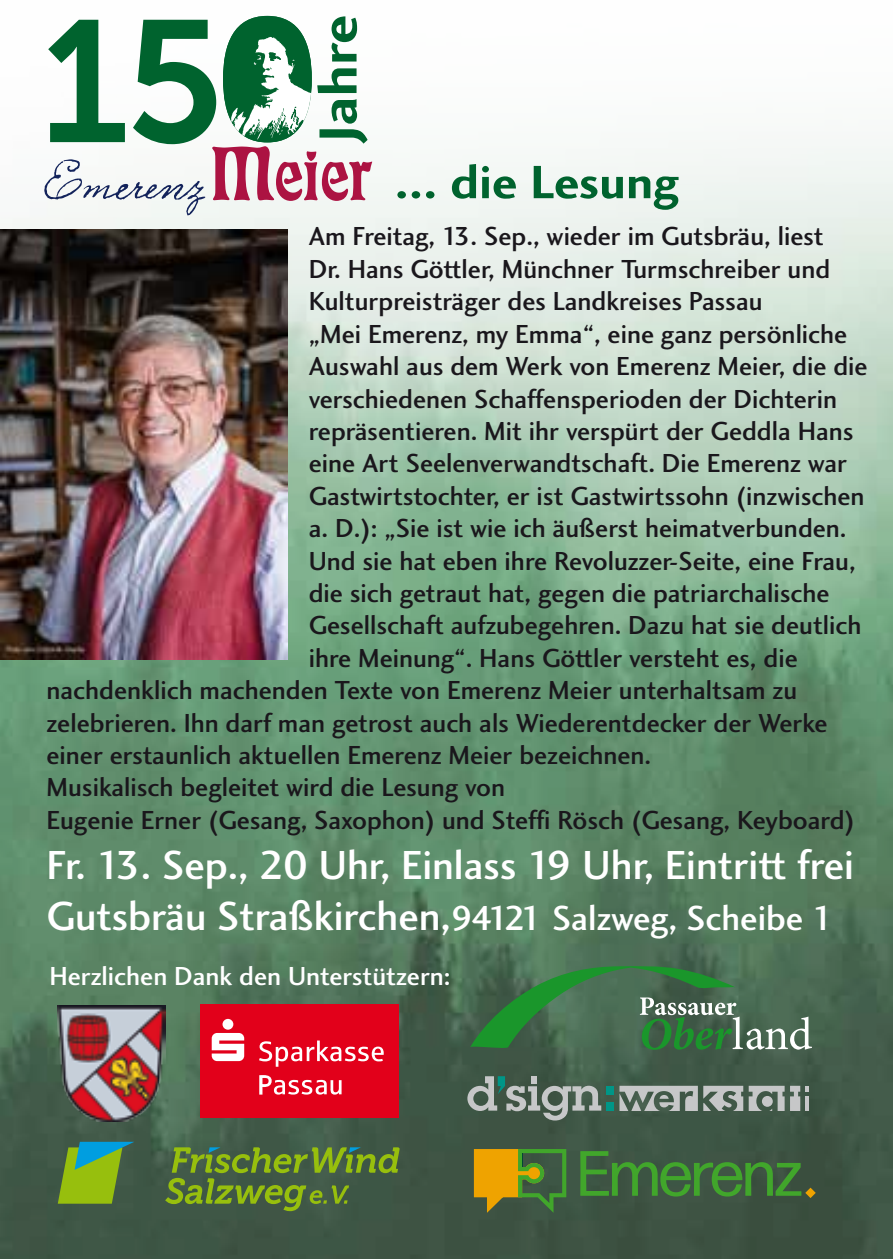
<style>
.page{position:relative;width:893px;height:1259px;background:#fff}
.page>*{position:absolute;margin:0;border:0;box-sizing:border-box;transform-origin:0 0}
.t1{font:172.2px "Museo Sans 700";color:#00632e}
.t2{font:75px "Eckmann";color:#ac1342}
.t3{font:55.5px "Charlotte Sans Bold Plain";color:#00632e;scale:1.05 1}
.t4{font:48.3px "Charlotte Sans Bold Plain";color:#00632e;scale:1.05 1}
.t5{font:42px/50.4px "Charlotte Sans Medium Plain";color:#fff}
.t6{font:27px "Charlotte Sans Medium Plain";color:#1a171c}
.t7{font:27px "Charlotte Sans Medium Plain";color:#fff}
.s1{font-size:36px}
</style>
<div class="page">
<img style="left:0;top:15px;width:893px;height:1244px">
<img style="left:1px;top:229px;width:287px;height:431px">
<svg style="left:223px;top:16px;width:89px;height:126px"></svg>
<svg style="left:44px;top:159px;width:161px;height:57px"></svg>
<svg style="left:467px;top:1076px;width:134px;height:44px"></svg>
<div style="left:606px;top:1102px;width:8px;height:8px;background:#009687"></div>
<div style="left:606px;top:1086px;width:8px;height:8px;background:#009687"></div>
<svg style="left:806px;top:1085px;width:3px;height:6px"></svg>
<hr style="left:806px;top:1096px;width:3px;height:15px;background:#c6c7c8">
<svg style="left:749px;top:1085px;width:51px;height:26px"></svg>
<svg style="left:619px;top:1085px;width:124px;height:26px"></svg>
<svg style="left:58px;top:1141px;width:76px;height:62px"></svg>
<svg style="left:165px;top:1147px;width:235px;height:64px"></svg>
<div style="left:200px;top:1004px;width:199px;height:113px;background:#e2001a"></div>
<svg style="left:212px;top:1019px;width:32px;height:42px"></svg>
<svg style="left:259px;top:1040px;width:125px;height:26px"></svg>
<svg style="left:259px;top:1075px;width:83px;height:19px"></svg>
<img style="left:57px;top:1005px;width:109px;height:117px">
<svg style="left:470px;top:965px;width:342px;height:84px"></svg>
<svg style="left:580px;top:1151px;width:239px;height:50px"></svg>
<svg style="left:472px;top:1147px;width:94px;height:70px"></svg>
<h3 class="t3" style="left:306px;top:141px;width:122px;rotate:-90deg">Jahre</h3>
<h1 class="t1" style="left:41px;top:-13px;width:184px">15</h1>
<h2 class="t2" style="left:210px;top:133px;width:163px">Meier</h2>
<h3 class="t4" style="left:394px;top:154px;width:272px">... die Lesung</h3>
<p class="t6" style="left:309px;top:221px;width:517px">Am Freitag, 13. Sep., wieder im Gutsbräu, liest</p>
<p class="t6" style="left:309px;top:253px;width:523px">Dr. Hans Göttler, Münchner Turmschreiber und</p>
<p class="t6" style="left:309px;top:286px;width:455px">Kulturpreisträger des Landkreises Passau</p>
<p class="t6" style="left:309px;top:318px;width:540px">„Mei Emerenz, my Emma“, eine ganz persönliche</p>
<p class="t6" style="left:309px;top:351px;width:560px">Auswahl aus dem Werk von Emerenz Meier, die die</p>
<p class="t6" style="left:309px;top:383px;width:530px">verschiedenen Schaffensperioden der Dichterin</p>
<p class="t6" style="left:309px;top:415px;width:546px">repräsentieren. Mit ihr verspürt der Geddla Hans</p>
<p class="t6" style="left:309px;top:448px;width:540px">eine Art Seelenverwandtschaft. Die Emerenz war</p>
<p class="t6" style="left:309px;top:480px;width:557px">Gastwirtstochter, er ist Gastwirtssohn (inzwischen</p>
<p class="t6" style="left:309px;top:513px;width:539px">a. D.): „Sie ist wie ich äußerst heimatverbunden.</p>
<p class="t6" style="left:309px;top:545px;width:548px">Und sie hat eben ihre Revoluzzer-Seite, eine Frau,</p>
<p class="t6" style="left:309px;top:577px;width:522px">die sich getraut hat, gegen die patriarchalische</p>
<p class="t6" style="left:309px;top:610px;width:554px">Gesellschaft aufzubegehren. Dazu hat sie deutlich</p>
<p class="t6" style="left:309px;top:642px;width:490px">ihre Meinung“. Hans Göttler versteht es, die</p>
<p class="t6" style="left:46px;top:675px;width:752px">nachdenklich machenden Texte von Emerenz Meier unterhaltsam zu</p>
<p class="t6" style="left:46px;top:707px;width:783px">zelebrieren. Ihn darf man getrost auch als Wiederentdecker der Werke</p>
<p class="t6" style="left:46px;top:739px;width:606px">einer erstaunlich aktuellen Emerenz Meier bezeichnen.</p>
<p class="t6" style="left:46px;top:772px;width:460px">Musikalisch begleitet wird die Lesung von</p>
<p class="t6" style="left:46px;top:804px;width:810px">Eugenie Erner (Gesang, Saxophon) und Steffi Rösch (Gesang, Keyboard)</p>
<h3 class="t5" style="left:46px;top:840px;width:809px">Fr. 13. Sep., 20 Uhr, Einlass 19 Uhr, Eintritt frei<br>Gutsbräu Straßkirchen,<span class="s1">94121 Salzweg, Scheibe 1</span></h3>
<p class="t7" style="left:49px;top:960px;width:403px">Herzlichen Dank den Unterstützern:</p>
</div>
